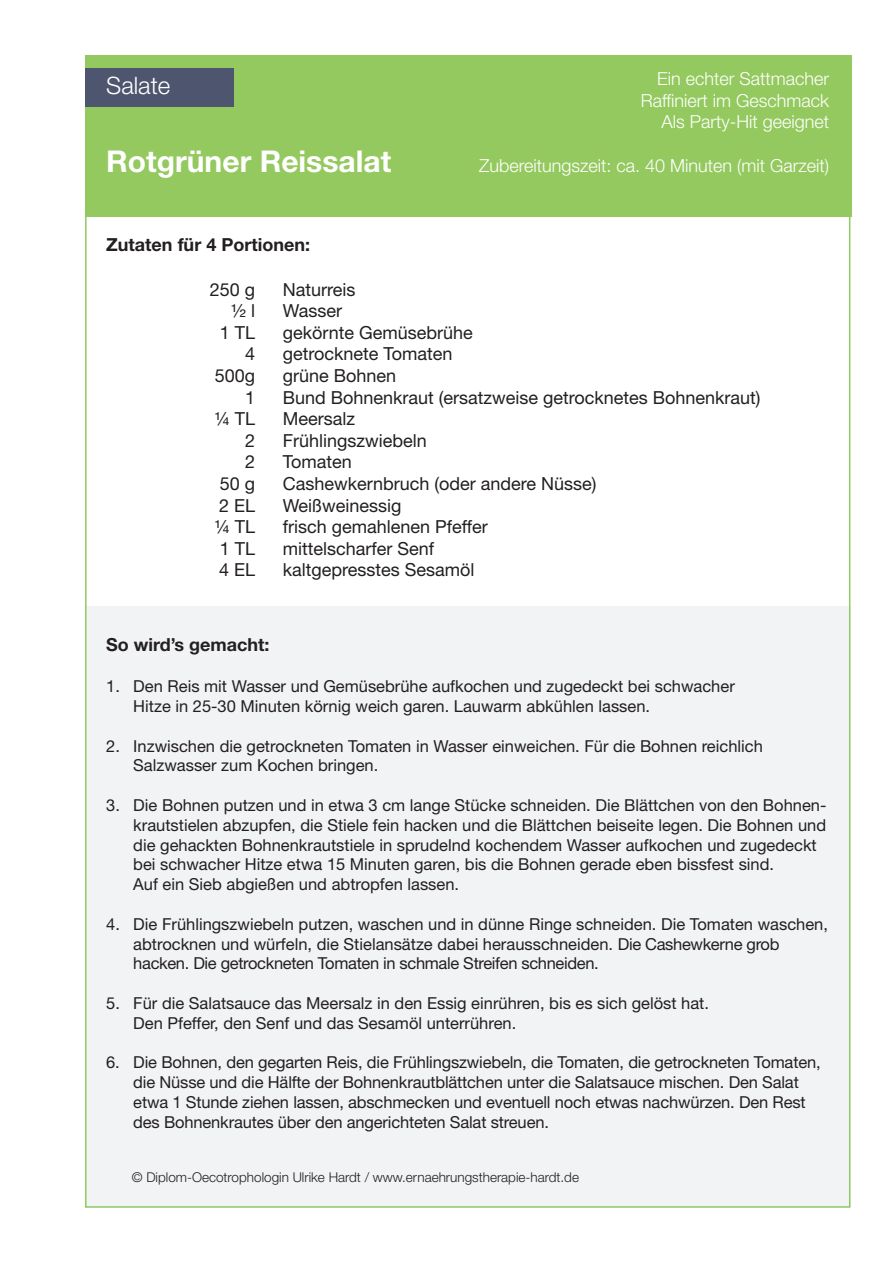
<style>
.page{position:relative;width:893px;height:1263px;background:#fff}
.page>*{position:absolute;margin:0;border:0;box-sizing:border-box;transform-origin:0 0}
.t1{font:700 30px "Helvetica Neue LT Std";color:#fff}
.t2{font:300 24px "Helvetica Neue LT Std";color:#fff}
.t3{font:18px/21.6px "Helvetica Neue LT Std";color:#231f20;text-align:right}
.t4{font:300 18px/21.6px "Helvetica Neue LT Std";color:#fff;text-align:right}
.t5{font:700 18px "Helvetica Neue LT Std";color:#231f20}
.t6{font:16.5px/19.8px "Helvetica Neue LT Std";color:#231f20}
.t7{font:300 13.5px "Helvetica Neue LT Std";color:#231f20}
</style>
<div class="page">
<div style="left:85px;top:606px;width:765px;height:602px;background:#f1f3f4"></div>
<div style="left:85px;top:55px;width:767px;height:162px;background:#94c95f"></div>
<div style="left:85px;top:68px;width:149px;height:38px;background:#4d566e"></div>
<h2 class="t2" style="left:106px;top:70px;width:66px">Salate</h2>
<h1 class="t1" style="left:106px;top:143px;width:286px">Rotgrüner Reissalat</h1>
<p class="t5" style="left:106px;top:233px;width:205px">Zutaten für 4 Portionen:</p>
<p class="t4" style="left:641px;top:68px;width:190px">Ein echter Sattmacher<br>Raffiniert im Geschmack<br>Als Party-Hit geeignet</p>
<p class="t4" style="left:479px;top:154px;width:352px">Zubereitungszeit: ca. 40 Minuten (mit Garzeit)</p>
<p class="t3" style="left:210px;top:278px;width:47px">250 g ½ l<br>1 TL<br>4<br>500g<br>1<br>¼ TL<br>2<br>2<br>50 g<br>2 EL ¼ TL<br>1 TL<br>4 EL</p>
<p class="t3" style="left:283px;top:278px;width:479px;text-align:left">Naturreis<br>Wasser<br>gekörnte Gemüsebrühe<br>getrocknete Tomaten<br>grüne Bohnen<br>Bund Bohnenkraut (ersatzweise getrocknetes Bohnenkraut)<br>Meersalz<br>Frühlingszwiebeln<br>Tomaten<br>Cashewkernbruch (oder andere Nüsse)<br>Weißweinessig<br>frisch gemahlenen Pfeffer<br>mittelscharfer Senf<br>kaltgepresstes Sesamöl</p>
<p class="t5" style="left:106px;top:633px;width:165px">So wird’s gemacht:</p>
<p class="t6" style="left:133px;top:676px;width:603px;text-indent:-27px">1. Den Reis mit Wasser und Gemüsebrühe aufkochen und zugedeckt bei schwacher<br>Hitze in 25-30 Minuten körnig weich garen. Lauwarm abkühlen lassen.</p>
<p class="t6" style="left:133px;top:735px;width:631px;text-indent:-27px">2. Inzwischen die getrockneten Tomaten in Wasser einweichen. Für die Bohnen reichlich<br>Salzwasser zum Kochen bringen.</p>
<p class="t6" style="left:133px;top:795px;width:695px;text-indent:-27px">3. Die Bohnen putzen und in etwa 3 cm lange Stücke schneiden. Die Blättchen von den Bohnen&shy;krautstielen abzupfen, die Stiele fein hacken und die Blättchen beiseite legen. Die Bohnen und die gehackten Bohnenkrautstiele in sprudelnd kochendem Wasser aufkochen und zugedeckt bei schwacher Hitze etwa 15 Minuten garen, bis die Bohnen gerade eben bissfest sind.<br>Auf ein Sieb abgießen und abtropfen lassen.</p>
<p class="t6" style="left:133px;top:914px;width:696px;text-indent:-27px">4. Die Frühlingszwiebeln putzen, waschen und in dünne Ringe schneiden. Die Tomaten waschen, abtrocknen und würfeln, die Stielansätze dabei herausschneiden. Die Cashewkerne grob hacken. Die getrockneten Tomaten in schmale Streifen schneiden.</p>
<p class="t6" style="left:133px;top:993px;width:577px;text-indent:-27px">5. Für die Salatsauce das Meersalz in den Essig einrühren, bis es sich gelöst hat.<br>Den Pfeffer, den Senf und das Sesamöl unterrühren.</p>
<p class="t6" style="left:133px;top:1052px;width:689px;text-indent:-27px">6. Die Bohnen, den gegarten Reis, die Frühlingszwiebeln, die Tomaten, die getrockneten Tomaten, die Nüsse und die Hälfte der Bohnenkrautblättchen unter die Salatsauce mischen. Den Salat etwa 1 Stunde ziehen lassen, abschmecken und eventuell noch etwas nachwürzen. Den Rest des Bohnenkrautes über den angerichteten Salat streuen.</p>
<p class="t7" style="left:132px;top:1169px;width:449px">© Diplom-Oecotrophologin Ulrike Hardt / www.ernaehrungstherapie-hardt.de</p>
</div>
